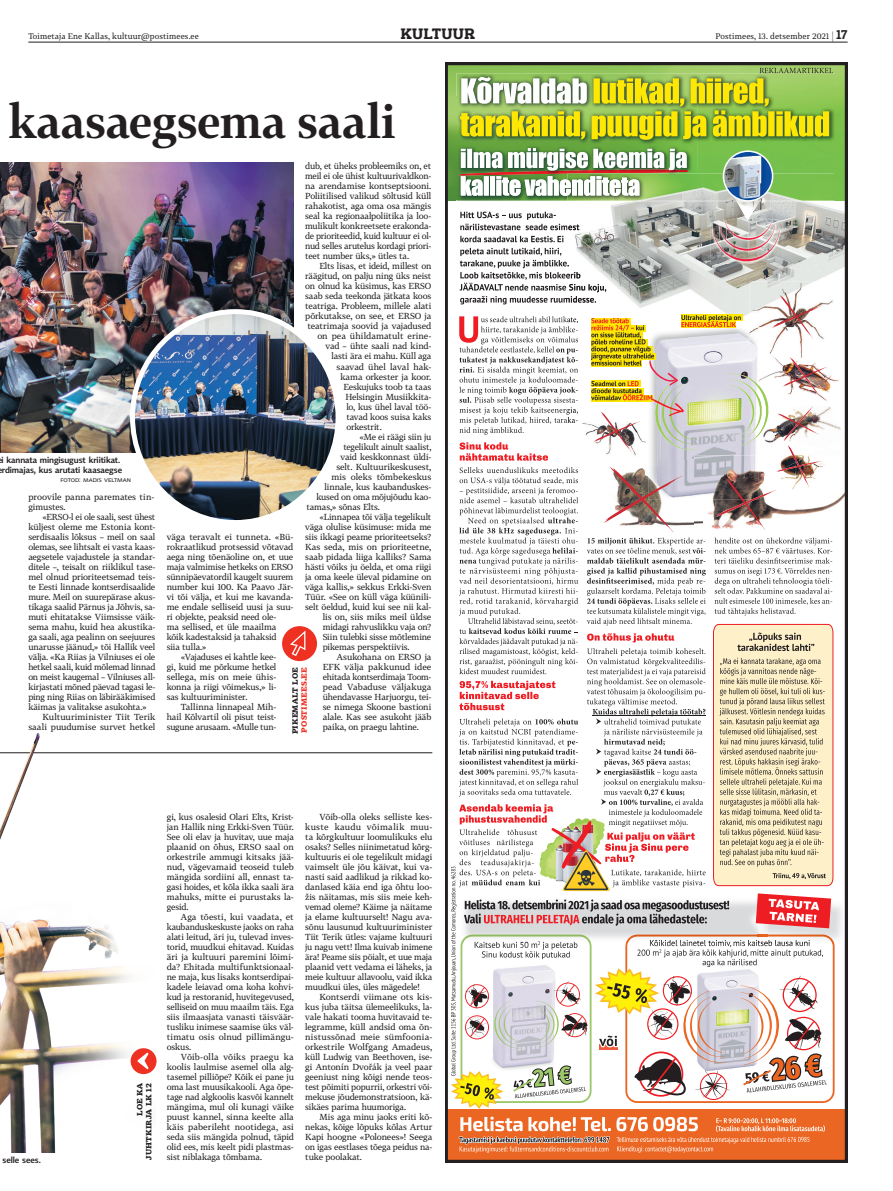
<style>
.page{position:relative;width:893px;height:1191px;background:#fff}
.page>*{position:absolute;margin:0;border:0;box-sizing:border-box;transform-origin:0 0}
._12_PK_45{font:700 45px "Tabac G2";letter-spacing:-.01em;color:#231f20}
.t1{font:700 18px "Prelo Slab";letter-spacing:.015em;color:#231f20}
.t2{font:700 13px "Prelo Slab";color:#231f20}
.t3{font:700 10px/9px "Tabac G4";letter-spacing:.01em;color:#ef3122}
.t4{font:700 10px/9px "Tabac G4";letter-spacing:.015em;color:#231f20;text-align:right}
._12_Normal{font:8.6px/10px "Tabac G3";letter-spacing:-.01em;color:#231f20;text-align:justify}
._12_Normal-2{font:8.6px "Tabac G3";letter-spacing:.01em;color:#231f20}
._12_Normal-3{font:8.6px "Tabac G3";letter-spacing:-.03em;color:#231f20}
._12_Fotoallkiri{font:600 8.4px/10px "Tabac Sans";letter-spacing:-.01em;color:#231f20}
.t5{font:8px "Tabac G3";letter-spacing:.015em;color:#231f20}
._12_Fotoallkiri-2{font:7px "Tabac Sans";letter-spacing:-.01em;color:#231f20}
.s1{font-family:"Tabac G1";font-size:10px}
.s2{color:#231f20}
</style>
<div class="page">
<hr style="left:28px;top:42px;width:820px;height:1px;background:#231f20">
<img style="left:445px;top:62px;width:403px;height:1100px">
<svg style="left:459px;top:1116px;width:366px;height:36px;background:#eb8654"></svg>
<img style="left:0;top:162px;width:294px;height:290px">
<hr style="left:0;top:752px;width:432px;height:1px;background:#231f20">
<img style="left:0;top:733px;width:155px;height:419px">
<img style="left:133px;top:312px;width:202px;height:207px">
<div style="left:130px;top:309px;width:211px;height:216px;border:5px solid #fff;border-radius:50%"></div>
<div style="left:282px;top:626px;width:35px;height:35px;background:#ef3122;border-radius:50%"></div>
<svg style="left:290px;top:631px;width:15px;height:25px"></svg>
<div style="left:131px;top:1048px;width:26px;height:26px;background:#ef3122;border-radius:50%"></div>
<svg style="left:138px;top:1052px;width:11px;height:17px"></svg>
<h2 class="t1" style="left:401px;top:22px;width:76px">KULTUUR</h2>
<p class="t5" style="left:715px;top:30px;width:120px">Postimees, 13. detsember 2021 <span class="s1">|</span></p>
<p class="t5" style="left:28px;top:30px;width:172px">Toimetaja Ene Kallas, kultuur@postimees.ee</p>
<h3 class="t2" style="left:836px;top:26px;width:13px">17</h3>
<p class="_12_PK_45" style="left:9px;top:90px;width:389px">kaasaegsema saali</p>
<p class="_12_Fotoallkiri" style="left:2px;top:454px;width:122px">i kannata mingisugust kriitikat. rdimajas, kus arutati kaasaegse</p>
<p class="_12_Fotoallkiri-2" style="left:60px;top:475px;width:72px">FOTOd: Madis Veltman</p>
<p class="_12_Normal" style="left:28px;top:491px;width:128px">proovile panna paremates tin&shy;gimustes.</p>
<p class="_12_Normal" style="left:28px;top:511px;width:129px;text-indent:14px">«ERSO-l ei ole saali, sest ühest küljest oleme me Estonia kont&shy;serdisaalis lõksus – meil on saal olemas, see lihtsalt ei vasta kaas&shy;aegsetele vajadustele ja standar&shy;ditele –, teisalt on riiklikul tase&shy;mel olnud prioriteetsemad teis&shy;te Eesti linnade kontserdisaalide mure. Meil on suurepärase akus&shy;tikaga saalid Pärnus ja Jõhvis, sa&shy;muti ehitatakse Viimsisse väik&shy;sema mahu, kuid hea akustika&shy;ga saali, aga pealinn on seejuures unarusse jäänud,» tõi Hallik veel välja. «Ka Riias ja Vilniuses ei ole hetkel saali, kuid mõlemad linnad on meist kaugemal – Vilniuses all&shy;kirjastati mõned päevad tagasi le&shy;ping ning Riias on läbirääkimised käimas ja valitakse asukohta.»</p>
<p class="_12_Normal" style="left:28px;top:711px;width:129px;text-align:right">Kultuuriminister Tiit Terik saali puudumise survet hetkel</p>
<p class="_12_Normal" style="left:305px;top:161px;width:128px">dub, et üheks probleemiks on, et meil ei ole ühist kultuurivaldkon&shy;na arendamise kontseptsiooni.<br>Poliitilised valikud sõltusid küll rahakotist, aga oma osa mängis seal ka regionaalpoliitika ja loo&shy;mulikult konkreetsete erakonda&shy;de prioriteedid, kuid kultuur ei ol&shy;nud selles arutelus kordagi priori&shy;teet number üks,» ütles ta.</p>
<p class="_12_Normal" style="left:319px;top:261px;width:113px">Elts lisas, et ideid, millest on</p>
<p class="_12_Normal" style="left:305px;top:271px;width:128px">räägitud, on palju ning üks neist</p>
<p class="_12_Normal" style="left:305px;top:281px;width:128px">on olnud ka küsimus, kas ERSO</p>
<p class="_12_Normal" style="left:305px;top:291px;width:128px">saab seda teekonda jätkata koos</p>
<p class="_12_Normal" style="left:305px;top:301px;width:128px">teatriga. Probleem, millele alati</p>
<p class="_12_Normal" style="left:305px;top:311px;width:128px">põrkutakse, on see, et ERSO ja</p>
<p class="_12_Normal" style="left:307px;top:321px;width:126px">teatrimaja soovid ja vajadused</p>
<p class="_12_Normal-2" style="left:317px;top:330px;width:116px">on pea ühildamatult erine-</p>
<p class="_12_Normal" style="left:325px;top:341px;width:108px">vad – ühte saali nad kind-</p>
<p class="_12_Normal" style="left:331px;top:351px;width:102px">lasti ära ei mahu. Küll aga</p>
<p class="_12_Normal-2" style="left:336px;top:360px;width:97px">saavad ühel laval hak-</p>
<p class="_12_Normal" style="left:340px;top:371px;width:93px">kama orkester ja koor.</p>
<p class="_12_Normal" style="left:343px;top:381px;width:90px">Eeskujuks toob ta taas</p>
<p class="_12_Normal" style="left:345px;top:391px;width:88px">Helsingin Musiikkita-</p>
<p class="_12_Normal" style="left:346px;top:401px;width:87px">lo, kus ühel laval töö-</p>
<p class="_12_Normal" style="left:346px;top:411px;width:86px">tavad koos suisa kaks</p>
<p class="_12_Normal" style="left:346px;top:421px;width:37px">orkestrit.</p>
<p class="_12_Normal" style="left:360px;top:431px;width:73px">«Me ei räägi siin ju</p>
<p class="_12_Normal" style="left:343px;top:441px;width:90px">tegelikult ainult saalist,</p>
<p class="_12_Normal" style="left:340px;top:451px;width:93px">vaid keskkonnast üldi-</p>
<p class="_12_Normal" style="left:336px;top:461px;width:97px">selt. Kultuurikeskusest,</p>
<p class="_12_Normal-2" style="left:331px;top:470px;width:102px">mis oleks tõmbekeskus</p>
<p class="_12_Normal" style="left:324px;top:481px;width:109px">linnale, kus kaubanduskes-</p>
<p class="_12_Normal-3" style="left:316px;top:490px;width:117px">kused on oma mõjujõudu kao-</p>
<p class="_12_Normal" style="left:306px;top:501px;width:75px">tamas,» sõnas Elts.</p>
<p class="_12_Normal" style="left:319px;top:511px;width:113px">«Linnapea tõi välja tegelikult</p>
<p class="_12_Normal" style="left:305px;top:521px;width:128px">väga olulise küsimuse: mida me</p>
<p class="_12_Normal" style="left:305px;top:531px;width:128px">siis ikkagi peame prioriteetseks?</p>
<p class="_12_Normal" style="left:305px;top:541px;width:128px">Kas seda, mis on prioriteetne,</p>
<p class="_12_Normal" style="left:305px;top:551px;width:128px">saab pidada liiga kalliks? Sama</p>
<p class="_12_Normal" style="left:305px;top:561px;width:128px">hästi võiks ju öelda, et oma riigi</p>
<p class="_12_Normal" style="left:305px;top:571px;width:128px">ja oma keele üleval pidamine on</p>
<p class="_12_Normal" style="left:305px;top:581px;width:128px">väga kallis,» sekkus Erkki-Sven</p>
<p class="_12_Normal" style="left:305px;top:591px;width:128px">Tüür. «See on küll väga küünili-</p>
<p class="_12_Normal" style="left:305px;top:601px;width:128px">selt öeldud, kuid kui see nii kal-</p>
<p class="_12_Normal" style="left:323px;top:611px;width:110px">lis on, siis miks meil üldse</p>
<p class="_12_Normal" style="left:323px;top:621px;width:110px">midagi rahvuslikku vaja on?</p>
<p class="_12_Normal" style="left:323px;top:631px;width:110px">Siin tulebki sisse mõtlemine</p>
<p class="_12_Normal" style="left:323px;top:641px;width:88px">pikemas perspektiivis.</p>
<p class="_12_Normal" style="left:323px;top:651px;width:110px;text-indent:14px">Asukohana on ERSO ja EFK välja pakkunud idee ehitada kontserdimaja Toom&shy;pead Vabaduse väljakuga ühendavasse Harjuorgu, tei&shy;se nimega Skoone bastioni alale. Kas see asukoht jääb paika, on praegu lahtine.</p>
<p class="_12_Normal" style="left:167px;top:531px;width:128px;text-align:left">väga teravalt ei tunneta. «Bü&shy;rokraatlikud protsessid võtavad aega ning tõenäoline on, et uue maja valmimise hetkeks on ERSO sünnipäevatordil kaugelt suurem number kui 100. Ka Paavo Jär&shy;vi tõi välja, et kui me kavanda&shy;me endale selliseid uusi ja suu&shy;ri objekte, peaksid need ole-<br>ma sellised, et üle maailma kõik kadestaksid ja tahaksid<br>siia tulla.»</p>
<p class="_12_Normal" style="left:167px;top:651px;width:111px;text-indent:14px">«Vajaduses ei kahtle kee&shy;gi, kuid me põrkume hetkel sellega, mis on meie ühis&shy;konna ja riigi võimekus,» li&shy;sas kultuuriminister.</p>
<p class="_12_Normal" style="left:167px;top:701px;width:111px;text-indent:14px">Tallinna linnapeal Mih&shy;hail Kõlvartil oli pisut teist&shy;sugune arusaam. «Mulle tun-</p>
<p class="t3" style="left:289px;top:734px;width:68px;rotate:-90deg"><span class="s2">pikemalt loe </span>postimees.ee</p>
<p class="_12_Fotoallkiri" style="left:3px;top:1154px;width:40px">selle sees.</p>
<p class="t4" style="left:134px;top:1159px;width:78px;rotate:-90deg">Loe ka juhtkirja lk 12</p>
<p class="_12_Normal" style="left:167px;top:811px;width:129px">gi, kus osalesid Olari Elts, Krist&shy;jan Hallik ning Erkki-Sven Tüür.<br>See oli elav ja huvitav, uue maja plaanid on õhus, ERSO saal on orkestrile ammugi kitsaks jää&shy;nud, vägevamaid teoseid tuleb mängida sordiini all, ennast ta&shy;gasi hoides, et kõla ikka saali ära mahuks, mitte ei purustaks la&shy;gesid.</p>
<p class="_12_Normal" style="left:167px;top:911px;width:129px;text-indent:14px">Aga tõesti, kui vaadata, et kaubanduskeskuste jaoks on raha alati leitud, äri ju, tulevad inves&shy;torid, muudkui ehitavad. Kuidas äri ja kultuuri paremini lõimi&shy;da? Ehitada multifunktsionaal&shy;ne maja, kus lisaks kontserdipai&shy;kadele leiavad oma koha kohvi&shy;kud ja restoranid, huvitegevused, selliseid on muu maailm täis. Ega siis ilmaasjata vanasti täisväär&shy;tusliku inimese saamise üks väl&shy;timatu osis olnud pillimängu&shy;oskus.</p>
<p class="_12_Normal" style="left:167px;top:1051px;width:129px;text-indent:14px">Võib-olla võiks praegu ka koolis laulmise asemel olla alg&shy;tasemel pilliõpe? Kõik ei pane ju oma last muusikakooli. Aga õpe&shy;tage nad algkoolis kasvõi kannelt mängima, mul oli kunagi väike puust kannel, sinna keelte alla käis paberileht nootidega, asi seda siis mängida polnud, täpid olid ees, mis keelt pidi plastmas&shy;sist niblakaga tõmbama.</p>
<p class="_12_Normal" style="left:305px;top:811px;width:129px;text-indent:14px">Võib-olla oleks selliste kes&shy;kuste kaudu võimalik muu&shy;ta kõrgkultuur loomulikuks elu osaks? Selles niinimetatud kõrg&shy;kultuuris ei ole tegelikult midagi vaimselt üle jõu käivat, kui va&shy;nasti said aadlikud ja rikkad ko&shy;danlased käia end iga õhtu loo&shy;žis näitamas, mis siis meie keh&shy;vemad oleme? Käime ja näitame ja elame kultuurselt! Nagu ava&shy;sõnu lausunud kultuuriminister Tiit Terik ütles: vajame kultuuri ju nagu vett! Ilma kuivab inimene ära! Peame siis pöialt, et uue maja plaanid vett vedama ei läheks, ja meie kultuur allavoolu, vaid ikka muudkui üles, üles mägedele!</p>
<p class="_12_Normal" style="left:305px;top:991px;width:129px;text-indent:14px">Kontserdi viimane ots kis&shy;kus juba täitsa ülemeelikuks, la&shy;vale hakati tooma huvitavaid te&shy;legramme, küll andsid oma õn&shy;nistussõnad meie sümfoonia&shy;orkestrile Wolfgang Amadeus, küll Ludwig van Beethoven, ise&shy;gi Antonín Dvořák ja veel paar geeniust ning kõigi nende teos&shy;test põimiti popurrii, orkestri või&shy;mekuse jõudemonstratsioon, kä&shy;sikäes parima huumoriga.</p>
<p class="_12_Normal" style="left:305px;top:1111px;width:129px;text-indent:14px">Mis aga minu jaoks eriti kõ&shy;nekas, kõige lõpuks kõlas Artur Kapi hoogne «Polonees»! Seega on igas eestlases tõega peidus na&shy;tuke poolakat.</p>
</div>
